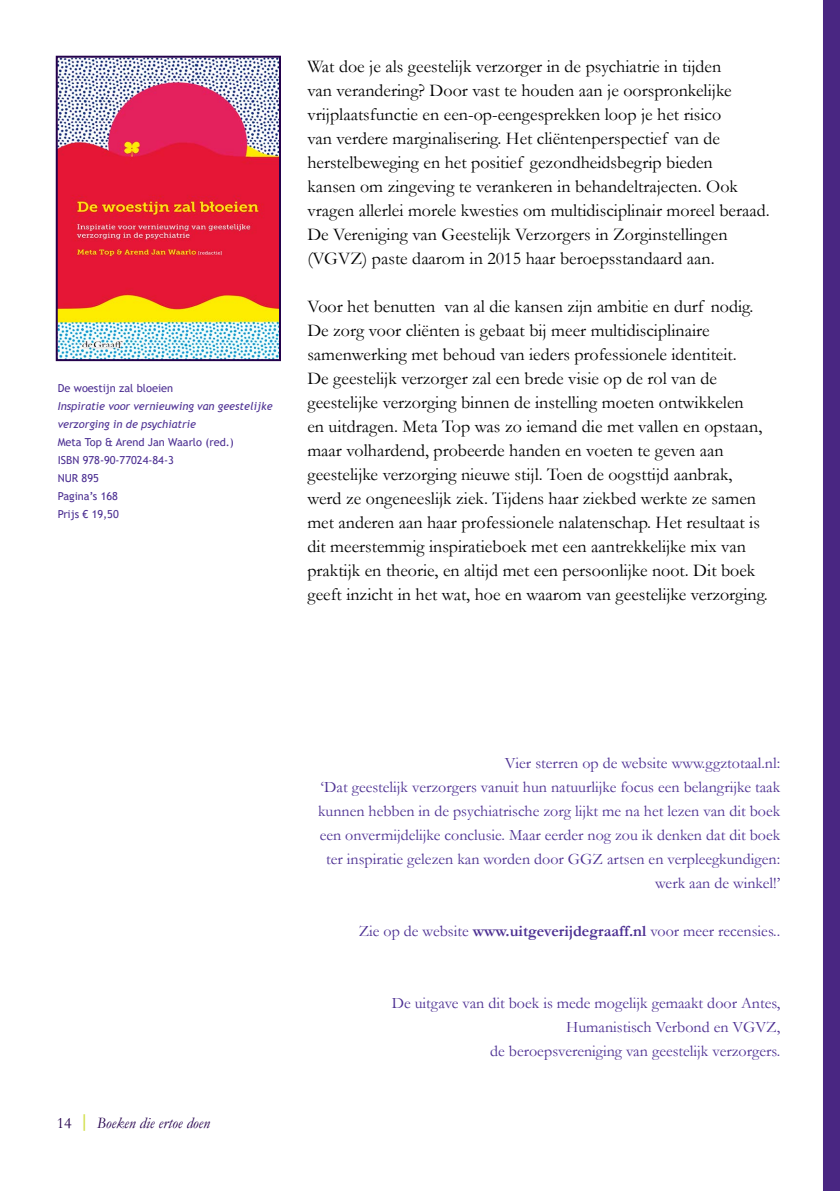
<style>
.page{position:relative;width:840px;height:1191px;background:#fff}
.page>*{position:absolute;margin:0;border:0;box-sizing:border-box;transform-origin:0 0}
.t1{font:18px/24px "Garamond";color:#000}
.t2{font:16px/24px "Garamond";color:#4c2f92;text-align:right}
.t3{font:italic 16px "Garamond";color:#24014c}
.t4{font:11px/18px "Trebuchet MS";color:#4c2f92}
.t5{font:italic 11px/18px "Trebuchet MS";color:#4c2f92}
.s1{font-style:normal}
.s2{font-family:"Trebuchet MS";font-style:normal;font-size:20px;color:#d3df4e}
.s3{font-weight:700}
</style>
<div class="page">
<div style="left:823px;top:0;width:16px;height:1191px;background:#492682"></div>
<img style="left:59px;top:59px;width:219px;height:299px">
<div style="left:56px;top:56px;width:225px;height:305px;border:2px solid #24014c"></div>
<p class="t4" style="left:58px;top:379px;width:117px">De woestijn zal bloeien</p>
<p class="t5" style="left:58px;top:397px;width:216px">Inspiratie voor vernieuwing van geestelijke verzorging in de psychiatrie</p>
<p class="t4" style="left:58px;top:433px;width:178px">Meta Top &amp; Arend Jan Waarlo (red.)<br>ISBN 978-90-77024-84-3<br>NUR 895<br>Pagina’s 168<br>Prijs € 19,50</p>
<p class="t1" style="left:307px;top:54px;width:463px">Wat doe je als geestelijk verzorger in de psychiatrie in tijden<br>van verandering? Door vast te houden aan je oorspronkelijke vrijplaatsfunctie en een-op-eengesprekken loop je het risico<br>van verdere marginalisering. Het cliëntenperspectief van de herstelbeweging en het positief gezondheidsbegrip bieden<br>kansen om zingeving te verankeren in behandeltrajecten. Ook vragen allerlei morele kwesties om multidisciplinair moreel beraad.<br>De Vereniging van Geestelijk Verzorgers in Zorginstellingen (VGVZ) paste daarom in 2015 haar beroepsstandaard aan.</p>
<p class="t1" style="left:307px;top:294px;width:462px">Voor het benutten van al die kansen zijn ambitie en durf nodig.<br>De zorg voor cliënten is gebaat bij meer multidisciplinaire samenwerking met behoud van ieders professionele identiteit.<br>De geestelijk verzorger zal een brede visie op de rol van de geestelijke verzorging binnen de instelling moeten ontwikkelen<br>en uitdragen. Meta Top was zo iemand die met vallen en opstaan, maar volhardend, probeerde handen en voeten te geven aan geestelijke verzorging nieuwe stijl. Toen de oogsttijd aanbrak, werd ze ongeneeslijk ziek. Tijdens haar ziekbed werkte ze samen met anderen aan haar professionele nalatenschap. Het resultaat is dit meerstemmig inspiratieboek met een aantrekkelijke mix van praktijk en theorie, en altijd met een persoonlijke noot. Dit boek geeft inzicht in het wat, hoe en waarom van geestelijke verzorging.</p>
<p class="t3" style="left:57px;top:1112px;width:155px"><span class="s1">14</span> <span class="s2">|</span> Boeken die ertoe doen</p>
<p class="t2" style="left:318px;top:751px;width:463px">Vier sterren op de website www.ggztotaal.nl:<br>‘Dat geestelijk verzorgers vanuit hun natuurlijke focus een belangrijke taak kunnen hebben in de psychiatrische zorg lijkt me na het lezen van dit boek een onvermijdelijke conclusie. Maar eerder nog zou ik denken dat dit boek ter inspiratie gelezen kan worden door GGZ artsen en verpleegkundigen: werk aan de winkel!’</p>
<p class="t2" style="left:358px;top:919px;width:423px">Zie op de website <span class="s3">www.uitgeverijdegraaff.nl</span> voor meer recensies..</p>
<p class="t2" style="left:391px;top:991px;width:390px">De uitgave van dit boek is mede mogelijk gemaakt door Antes,<br>Humanistisch Verbond en VGVZ,<br>de beroepsvereniging van geestelijk verzorgers.</p>
</div>
